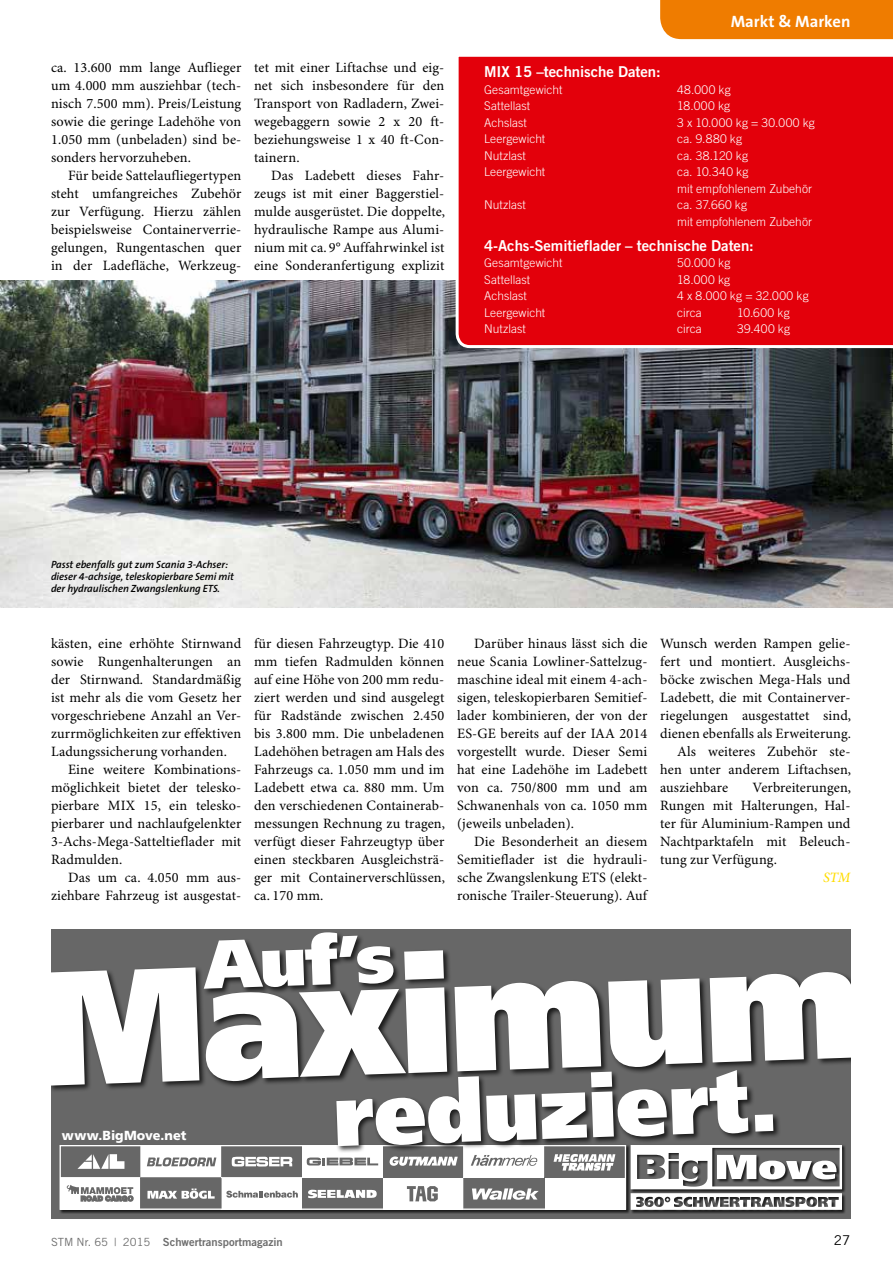
<style>
.page{position:relative;width:893px;height:1263px;background:#fff}
.page>*{position:absolute;margin:0;border:0;box-sizing:border-box;transform-origin:0 0}
.t1{font:900 162px "Frutiger";color:#fff;scale:.95 1}
.t2{font:900 86.55px "Frutiger";color:#fff;scale:.95 1}
.t3{font:700 16.5px "The Sans B7";color:#fff}
.t4{font:15px "Trade Gothic Bold Two";letter-spacing:-.005em;color:#fff}
.t5{font:14.25px/18px "Minion Pro";letter-spacing:.01em;color:#000;text-align:justify}
.t6{font:italic 500 14.25px "Minion Pro";color:#fd0}
.t7{font:13.5px "Trade Gothic";color:#000}
.t8{font:900 13.2px "Frutiger";letter-spacing:.005em;color:#fff}
.t9{font:300 12px/16.5px "Trade Gothic";letter-spacing:.005em;color:#fff}
.t10{font:300 12px "Trade Gothic";letter-spacing:.035em;color:#fff}
.t11{font:300 12px "Trade Gothic";letter-spacing:.04em;color:#fff}
.t12{font:11.25px "Trade Gothic Bold Two";color:#6e6e6e}
.t13{font:italic 600 10.5px/12.3px "The Sans B6";letter-spacing:-.005em;color:#000}
.t14{font:9px "Helvetica";color:#000}
.s1{font-family:"Trade Gothic"}
</style>
<div class="page">
<div style="left:660px;top:0;width:233px;height:39px;background:#ef7c00"></div>
<div style="left:51px;top:929px;width:799px;height:289px;background:#676767"></div>
<svg style="left:216px;top:932px;width:175px;height:16px"></svg>
<div style="left:630px;top:1145px;width:216px;height:69px;background:#000;opacity:.75"></div>
<svg style="left:631px;top:1145px;width:211px;height:65px"></svg>
<div style="left:59px;top:1145px;width:572px;height:69px;background:#000;opacity:.75"></div>
<div style="left:545px;top:1178px;width:80px;height:31px;background:#fff"></div>
<svg style="left:62px;top:1147px;width:483px;height:61px"></svg>
<div style="left:464px;top:1146px;width:81px;height:32px;border:1px solid #fff"></div>
<div style="left:545px;top:1146px;width:80px;height:31px;background:#676767"></div>
<svg style="left:554px;top:1154px;width:61px;height:17px"></svg>
<div style="left:60px;top:1145px;width:566px;height:65px;border:1px solid #fff"></div>
<div style="left:51px;top:948px;width:799px;height:145px;background:#000;opacity:.75"></div>
<div style="left:335px;top:1069px;width:446px;height:85px;background:#000;opacity:.75"></div>
<img style="left:0;top:281px;width:893px;height:326px">
<div style="left:454px;top:56px;width:439px;height:294px;background:#e3000b"></div>
<p class="t5" style="left:51px;top:59px;width:192px">ca. 13.600 mm lange Auflieger um 4.000 mm ausziehbar (tech&shy;nisch 7.500 mm). Preis/Leistung sowie die geringe Ladehöhe von 1.050 mm (unbeladen) sind be&shy;sonders hervorzuheben.</p>
<p class="t5" style="left:51px;top:167px;width:192px;text-indent:17px">Für beide Sattelaufliegertypen steht umfangreiches Zubehör zur Verfügung. Hierzu zählen beispielsweise Containerverrie&shy;gelungen, Rungentaschen quer in der Ladefläche, Werkzeug-</p>
<p class="t5" style="left:254px;top:59px;width:192px">tet mit einer Liftachse und eig&shy;net sich insbesondere für den Transport von Radladern, Zwei&shy;wegebaggern sowie 2 x 20 ft&shy;beziehungsweise 1 x 40 ft-Con&shy;tainern.</p>
<p class="t5" style="left:254px;top:167px;width:193px;text-indent:17px">Das Ladebett dieses Fahr&shy;zeugs ist mit einer Baggerstiel&shy;mulde ausgerüstet. Die doppelte, hydraulische Rampe aus Alumi&shy;nium mit ca. 9° Auffahrwinkel ist eine Sonderanfertigung explizit</p>
<p class="t3" style="left:731px;top:13px;width:121px">Markt &amp; Marken</p>
<p class="t4" style="left:484px;top:63px;width:178px">MIX 15 –technische Daten:</p>
<p class="t9" style="left:484px;top:81px;width:80px">Gesamtgewicht</p>
<p class="t9" style="left:677px;top:81px;width:55px">48.000 kg</p>
<p class="t9" style="left:484px;top:98px;width:48px">Sattellast</p>
<p class="t9" style="left:677px;top:98px;width:55px">18.000 kg</p>
<p class="t9" style="left:484px;top:114px;width:44px">Achslast</p>
<p class="t10" style="left:677px;top:116px;width:139px">3 x 10.000 kg = 30.000 kg</p>
<p class="t9" style="left:484px;top:131px;width:63px">Leergewicht</p>
<p class="t9" style="left:677px;top:131px;width:67px">ca. 9.880 kg</p>
<p class="t9" style="left:484px;top:147px;width:43px">Nutzlast</p>
<p class="t9" style="left:677px;top:147px;width:72px">ca. 38.120 kg</p>
<p class="t9" style="left:484px;top:164px;width:63px">Leergewicht</p>
<p class="t9" style="left:677px;top:164px;width:136px">ca. 10.340 kg<br>mit empfohlenem Zubehör</p>
<p class="t9" style="left:484px;top:197px;width:43px">Nutzlast</p>
<p class="t9" style="left:677px;top:197px;width:136px">ca. 37.660 kg<br>mit empfohlenem Zubehör</p>
<p class="t4" style="left:484px;top:236px;width:271px">4-Achs-Semitieflader – technische Daten:</p>
<p class="t9" style="left:484px;top:255px;width:80px">Gesamtgewicht</p>
<p class="t9" style="left:677px;top:255px;width:55px">50.000 kg</p>
<p class="t9" style="left:484px;top:271px;width:48px">Sattellast</p>
<p class="t9" style="left:677px;top:271px;width:55px">18.000 kg</p>
<p class="t9" style="left:484px;top:288px;width:44px">Achslast</p>
<p class="t11" style="left:677px;top:289px;width:133px">4 x 8.000 kg = 32.000 kg</p>
<p class="t9" style="left:484px;top:304px;width:63px">Leergewicht</p>
<p class="t9" style="left:677px;top:304px;width:26px">circa</p>
<p class="t9" style="left:737px;top:304px;width:54px">10.600 kg</p>
<p class="t9" style="left:484px;top:321px;width:43px">Nutzlast</p>
<p class="t9" style="left:677px;top:321px;width:26px">circa</p>
<p class="t9" style="left:737px;top:321px;width:55px">39.400 kg</p>
<p class="t13" style="left:51px;top:558px;width:185px">Passt ebenfalls gut zum Scania 3-Achser: dieser 4-achsige, teleskopierbare Semi mit der hydraulischen Zwangslenkung ETS.</p>
<p class="t5" style="left:51px;top:635px;width:192px">kästen, eine erhöhte Stirnwand sowie Rungenhalterungen an der Stirnwand. Standardmäßig ist mehr als die vom Gesetz her vorgeschriebene Anzahl an Ver&shy;zurrmöglichkeiten zur effektiven Ladungssicherung vorhanden.</p>
<p class="t5" style="left:51px;top:761px;width:192px;text-indent:17px">Eine weitere Kombinations&shy;möglichkeit bietet der telesko&shy;pierbare MIX 15, ein telesko&shy;pierbarer und nachlaufgelenkter 3-Achs-Mega-Satteltieflader mit Radmulden.</p>
<p class="t5" style="left:51px;top:869px;width:192px;text-align:right">Das um ca. 4.050 mm aus&shy;ziehbare Fahrzeug ist ausgestat-</p>
<p class="t5" style="left:254px;top:635px;width:193px">für diesen Fahrzeugtyp. Die 410 mm tiefen Radmulden können auf eine Höhe von 200 mm redu&shy;ziert werden und sind ausgelegt für Radstände zwischen 2.450 bis 3.800 mm. Die unbeladenen Ladehöhen betragen am Hals des Fahrzeugs ca. 1.050 mm und im Ladebett etwa ca. 880 mm. Um den verschiedenen Containerab&shy;messungen Rechnung zu tragen, verfügt dieser Fahrzeugtyp über einen steckbaren Ausgleichsträ&shy;ger mit Containerverschlüssen, ca. 170 mm.</p>
<p class="t5" style="left:457px;top:635px;width:192px;text-indent:17px">Darüber hinaus lässt sich die neue Scania Lowliner-Sattelzug&shy;maschine ideal mit einem 4-ach&shy;sigen, teleskopierbaren Semitief&shy;lader kombinieren, der von der ES-GE bereits auf der IAA 2014 vorgestellt wurde. Dieser Semi hat eine Ladehöhe im Ladebett von ca. 750/800 mm und am Schwanenhals von ca. 1050 mm (jeweils unbeladen).</p>
<p class="t5" style="left:457px;top:833px;width:192px;text-indent:17px">Die Besonderheit an diesem Semitieflader ist die hydrauli&shy;sche Zwangslenkung ETS (elekt&shy;ronische Trailer-Steuerung). Auf</p>
<p class="t5" style="left:660px;top:635px;width:192px">Wunsch werden Rampen gelie-</p>
<p class="t5" style="left:660px;top:653px;width:192px">fert und montiert. Ausgleichs-</p>
<p class="t5" style="left:660px;top:671px;width:192px">böcke zwischen Mega-Hals und</p>
<p class="t5" style="left:660px;top:689px;width:192px">Ladebett, die mit Containerver-</p>
<p class="t5" style="left:660px;top:707px;width:193px">riegelungen ausgestattet sind,</p>
<p class="t5" style="left:660px;top:725px;width:193px">dienen ebenfalls als Erweiterung.</p>
<p class="t5" style="left:677px;top:743px;width:175px">Als weiteres Zubehör ste-</p>
<p class="t5" style="left:660px;top:761px;width:193px">hen unter anderem Liftachsen,</p>
<p class="t5" style="left:660px;top:779px;width:69px">ausziehbare</p>
<p class="t5" style="left:660px;top:779px;width:193px;text-indent:92px">Verbreiterungen, Rungen mit Halterungen, Hal&shy;ter für Aluminium-Rampen und Nachtparktafeln mit Beleuch&shy;tung zur Verfügung.</p>
<p class="t6" style="left:823px;top:868px;width:29px">STM</p>
<h1 class="t1" style="left:37px;top:930px;width:866px;rotate:-2deg">Maximum</h1>
<h2 class="t2" style="left:331px;top:1063px;width:471px;rotate:-2deg">reduziert.</h2>
<p class="t8" style="left:62px;top:1127px;width:126px">www.BigMove.net</p>
<p class="t12" style="left:51px;top:1235px;width:233px"><span class="s1">STM Nr. 65 | 2015</span> Schwertransportmagazin</p>
<p class="t7" style="left:834px;top:1232px;width:18px">27</p>
<p class="t14" style="left:66px;top:1236px;width:165px">112_BM_Maximum_188x68_SW.indd 1</p>
</div>
